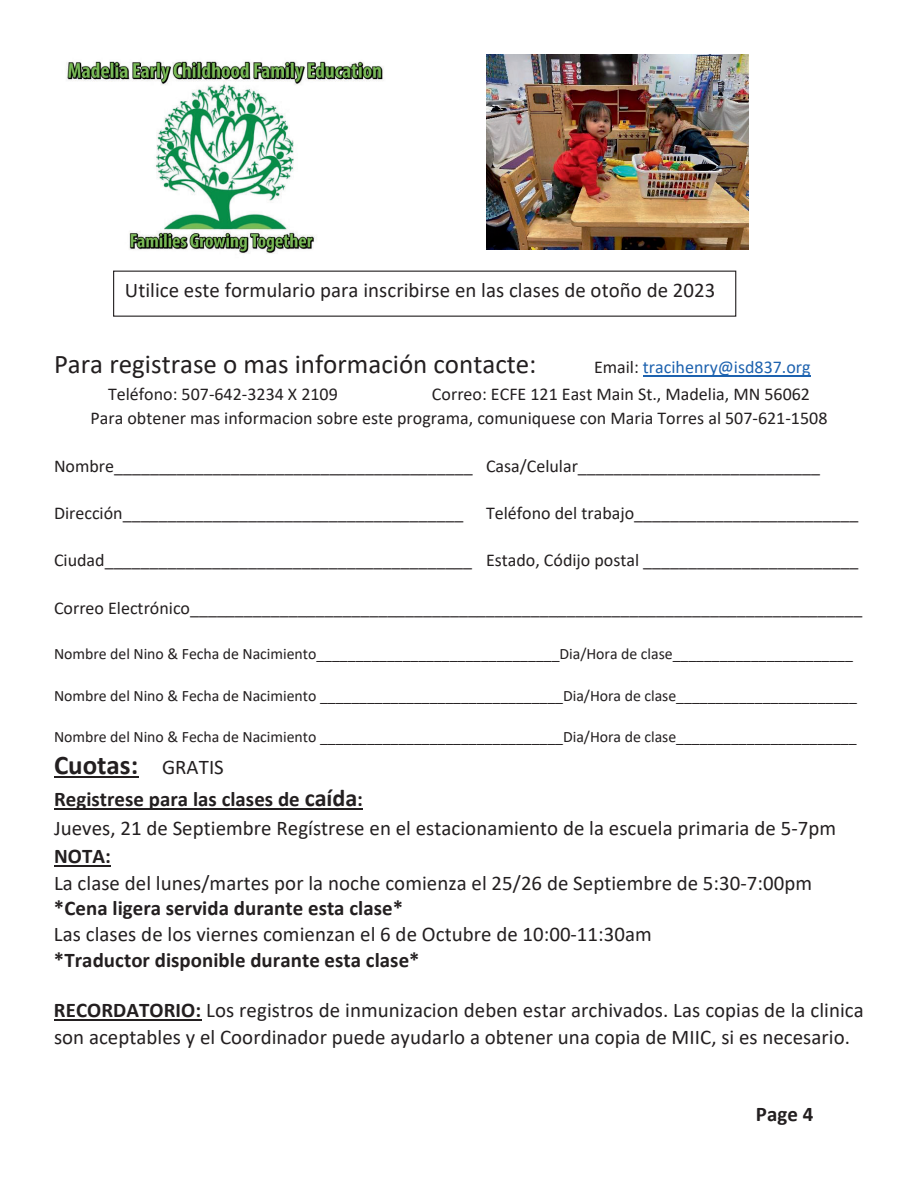
<style>
.page{position:relative;width:918px;height:1188px;background:#fff}
.page>*{position:absolute;margin:0;border:0;box-sizing:border-box;transform-origin:0 0}
.t1{font:27px "Calibri";color:#231f20}
.t2{font:700 27px "Calibri";color:#231f20}
.t3{font:20.85px/28.8px "Calibri";letter-spacing:.005em;color:#231f20}
.t4{font:700 20.85px "Calibri";letter-spacing:.005em;color:#231f20}
.t5{font:18px/23.7px "Calibri";color:#231f20}
.t6{font:18px "Calibri";color:#1d62af}
.t7{font:15.9px "Calibri";color:#231f20}
.s1{color:#231f20}
.s2{font-weight:400;font-size:20.85px}
.s3{font-weight:700}
.s4{font-weight:700;font-size:24.15px}
</style>
<div class="page">
<hr style="left:643px;top:375px;width:168px;height:2px;background:#1d62af">
<hr style="left:54px;top:777px;width:84px;height:1px;background:#231f20">
<hr style="left:54px;top:809px;width:309px;height:1px;background:#231f20">
<hr style="left:54px;top:865px;width:57px;height:2px;background:#231f20">
<hr style="left:54px;top:1019px;width:147px;height:2px;background:#231f20">
<img style="left:66px;top:61px;width:318px;height:193px">
<img style="left:486px;top:54px;width:262px;height:196px">
<p class="t3" style="left:125px;top:276px;width:592px">Utilice este formulario para inscribirse en las clases de otoño de 2023</p>
<h1 class="t1" style="left:54px;top:346px;width:484px">Para registrase o mas información contacte:</h1>
<p class="t6" style="left:594px;top:355px;width:218px"><span class="s1">Email:</span> tracihenry@isd837.org</p>
<p class="t5" style="left:108px;top:382px;width:231px">Teléfono: 507-642-3234 X 2109</p>
<p class="t5" style="left:91px;top:382px;width:738px;text-indent:341px">Correo: ECFE 121 East Main St., Madelia, MN 56062<br>Para obtener mas informacion sobre este programa, comuniquese con Maria Torres al 507-621-1508</p>
<p class="t5" style="left:54px;top:453px;width:767px">Nombre________________________________________ Casa/Celular___________________________</p>
<p class="t5" style="left:54px;top:500px;width:411px">Dirección______________________________________</p>
<p class="t5" style="left:486px;top:500px;width:374px">Teléfono del trabajo_________________________</p>
<p class="t5" style="left:54px;top:548px;width:806px">Ciudad_________________________________________ Estado, Códijo postal ________________________</p>
<p class="t5" style="left:54px;top:596px;width:810px">Correo Electrónico___________________________________________________________________________</p>
<p class="t7" style="left:54px;top:642px;width:801px">Nombre del Nino &amp; Fecha de Nacimiento_______________________________Dia/Hora de clase_______________________</p>
<p class="t7" style="left:54px;top:684px;width:805px">Nombre del Nino &amp; Fecha de Nacimiento _______________________________Dia/Hora de clase_______________________</p>
<p class="t7" style="left:54px;top:726px;width:804px">Nombre del Nino &amp; Fecha de Nacimiento _______________________________Dia/Hora de clase_______________________</p>
<h1 class="t2" style="left:54px;top:746px;width:171px">Cuotas: <span class="s2">GRATIS</span></h1>
<p class="t3" style="left:54px;top:784px;width:784px"><span class="s3">Registrese para las clases de</span> <span class="s4">caída</span><span class="s3">:<br></span>Jueves, 21 de Septiembre Regístrese en el estacionamiento de la escuela primaria de 5-7pm</p>
<p class="t4" style="left:54px;top:841px;width:58px">NOTA:</p>
<p class="t3" style="left:54px;top:868px;width:760px">La clase del lunes/martes por la noche comienza el 25/26 de Septiembre de 5:30-7:00pm</p>
<p class="t4" style="left:54px;top:894px;width:351px">*Cena ligera servida durante esta clase*</p>
<p class="t3" style="left:54px;top:919px;width:599px">Las clases de los viernes comienzan el 6 de Octubre de 10:00-11:30am</p>
<p class="t4" style="left:54px;top:945px;width:367px">*Traductor disponible durante esta clase*</p>
<p class="t3" style="left:54px;top:995px;width:811px;line-height:27.8px"><span class="s3">RECORDATORIO:</span> Los registros de inmunizacion deben estar archivados. Las copias de la clinica son aceptables y el Coordinador puede ayudarlo a obtener una copia de MIIC, si es necesario.</p>
<p class="t4" style="left:756px;top:1100px;width:59px">Page 4</p>
</div>
